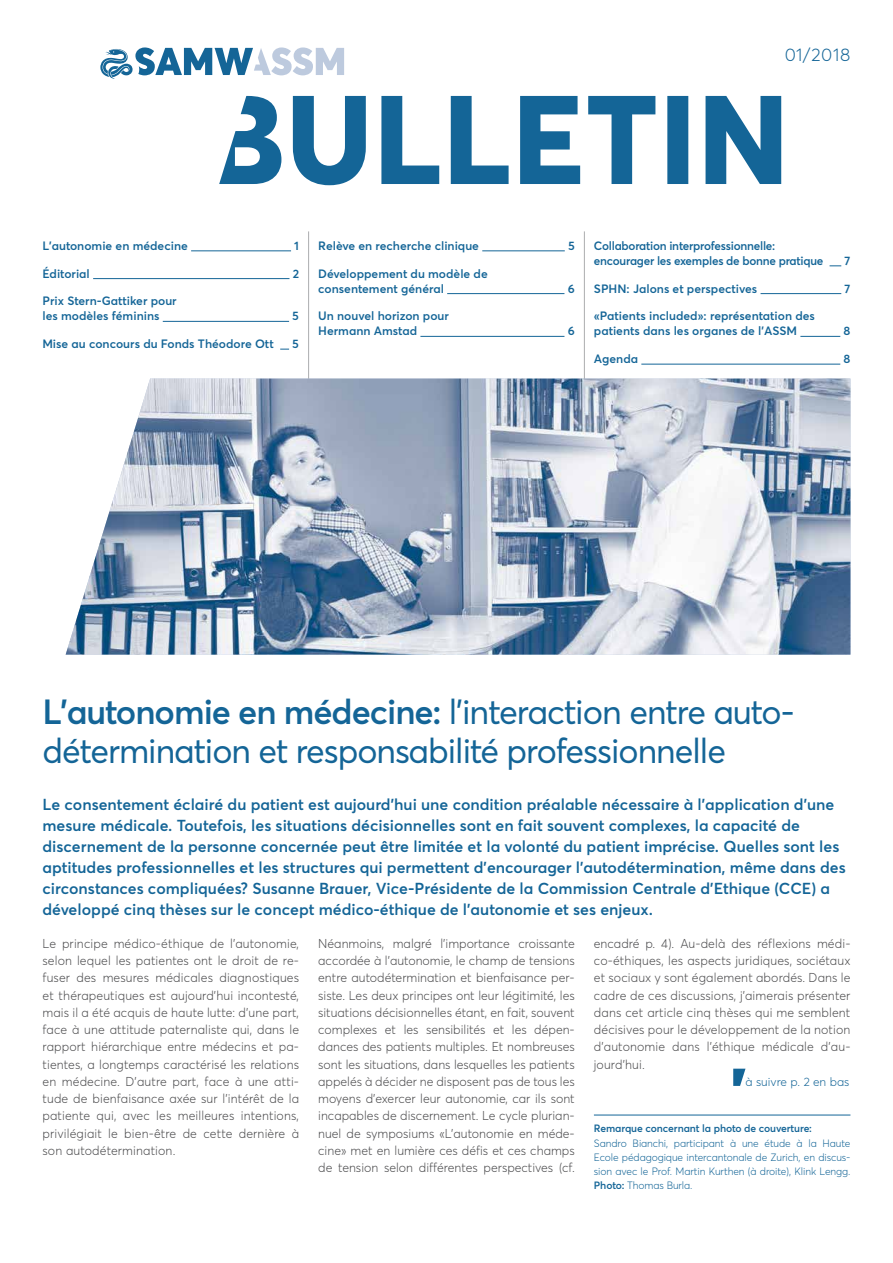
<style>
.page{position:relative;width:893px;height:1263px;background:#fff}
.page>*{position:absolute;margin:0;border:0;box-sizing:border-box;transform-origin:0 0}
.t1{font:34.5px/39px "Averta Std";letter-spacing:-.03em;color:#146597}
.t2{font:300 18px "Averta Std";letter-spacing:.035em;color:#146597}
.t3{font:600 15.75px/21px "Averta Std";color:#146597}
.t4{font:300 12.75px/17.2px "Averta Std";letter-spacing:.01em;color:#4b4b4d;text-align:justify}
.t5{font:600 12px/15px "Averta Std";color:#146597}
.t6{font:600 12px/15px "Averta Std";letter-spacing:-.02em;color:#146597}
.t7{font:300 12px "Averta Std";color:#146597}
.t8{font:300 10.5px/14.2px "Averta Std";letter-spacing:-.01em;color:#146597;text-align:justify}
.t9{font:600 10.5px "Averta Std";letter-spacing:-.01em;color:#146597}
.s1{font-weight:600}
</style>
<div class="page">
<svg style="left:219px;top:96px;width:562px;height:89px"></svg>
<svg style="left:100px;top:47px;width:244px;height:32px"></svg>
<hr style="left:308px;top:231px;width:1px;height:149px;background:#acadaf">
<hr style="left:584px;top:231px;width:1px;height:149px;background:#acadaf">
<hr style="left:191px;top:251px;width:100px;height:1px;background:#146597">
<hr style="left:93px;top:278px;width:196px;height:1px;background:#146597">
<hr style="left:163px;top:321px;width:126px;height:1px;background:#146597">
<hr style="left:482px;top:251px;width:83px;height:1px;background:#146597">
<hr style="left:447px;top:293px;width:117px;height:1px;background:#146597">
<hr style="left:420px;top:336px;width:144px;height:1px;background:#146597">
<hr style="left:760px;top:293px;width:81px;height:1px;background:#146597">
<hr style="left:800px;top:336px;width:40px;height:1px;background:#146597">
<hr style="left:641px;top:364px;width:199px;height:1px;background:#146597">
<svg style="left:733px;top:1069px;width:12px;height:17px"></svg>
<hr style="left:594px;top:1115px;width:256px;height:1px;background:#146597">
<img style="left:66px;top:379px;width:784px;height:276px">
<h2 class="t2" style="left:785px;top:43px;width:67px">01/2018</h2>
<p class="t5" style="left:43px;top:238px;width:147px">L'autonomie en médecine</p>
<p class="t5" style="left:294px;top:238px;width:6px">1</p>
<p class="t5" style="left:43px;top:266px;width:49px">Éditorial</p>
<p class="t5" style="left:293px;top:266px;width:8px">2</p>
<p class="t5" style="left:43px;top:293px;width:136px">Prix Stern-Gattiker pour les modèles féminins</p>
<p class="t5" style="left:292px;top:308px;width:8px">5</p>
<p class="t5" style="left:43px;top:336px;width:233px">Mise au concours du Fonds Théodore Ott</p>
<p class="t5" style="left:292px;top:336px;width:8px">5</p>
<p class="t5" style="left:318px;top:238px;width:162px">Relève en recherche clinique</p>
<p class="t5" style="left:568px;top:238px;width:8px">5</p>
<p class="t5" style="left:318px;top:266px;width:171px">Développement du modèle de consentement général</p>
<p class="t5" style="left:568px;top:281px;width:9px">6</p>
<p class="t5" style="left:318px;top:308px;width:132px">Un nouvel horizon pour<br>Hermann Amstad</p>
<p class="t5" style="left:568px;top:323px;width:9px">6</p>
<p class="t6" style="left:594px;top:238px;width:231px">Collaboration interprofessionnelle: encourager les exemples de bonne pratique</p>
<p class="t5" style="left:844px;top:253px;width:7px">7</p>
<p class="t5" style="left:594px;top:281px;width:165px">SPHN: Jalons et perspectives</p>
<p class="t5" style="left:844px;top:281px;width:7px">7</p>
<p class="t5" style="left:594px;top:308px;width:223px">«Patients included»: représentation des patients dans les organes de l'ASSM</p>
<p class="t5" style="left:843px;top:323px;width:8px">8</p>
<p class="t5" style="left:594px;top:351px;width:46px">Agenda</p>
<p class="t5" style="left:843px;top:351px;width:8px">8</p>
<h1 class="t1" style="left:43px;top:692px;width:753px"><span class="s1">L'autonomie en médecine:</span> l'interaction entre auto&shy;détermination et responsabilité professionnelle</h1>
<p class="t3" style="left:43px;top:794px;width:805px">Le consentement éclairé du patient est aujourd'hui une condition préalable nécessaire à l'application d'une mesure médicale. Toutefois, les situations décisionnelles sont en fait souvent complexes, la capacité de discernement de la personne concernée peut être limitée et la volonté du patient imprécise. Quelles sont les aptitudes professionnelles et les structures qui permettent d’encourager l'autodétermination, même dans des circonstances compliquées? Susanne Brauer, Vice-Présidente de la Commission Centrale d'Ethique (CCE) a développé cinq thèses sur le concept médico-éthique de l'autonomie et ses enjeux.</p>
<p class="t4" style="left:43px;top:935px;width:258px">Le principe médico-éthique de l'autonomie, selon lequel les patientes ont le droit de re&shy;fuser des mesures médicales diagnostiques et thérapeutiques est aujourd'hui incontesté, mais il a été acquis de haute lutte: d'une part, face à une attitude paternaliste qui, dans le rapport hiérarchique entre médecins et pa&shy;tientes, a longtemps caractérisé les relations en médecine. D'autre part, face à une atti&shy;tude de bienfaisance axée sur l'intérêt de la patiente qui, avec les meilleures intentions, privilégiait le bien-être de cette dernière à son autodétermination.</p>
<p class="t4" style="left:318px;top:935px;width:258px">Néanmoins, malgré l'importance croissante accordée à l'autonomie, le champ de tensions entre autodétermination et bienfaisance per&shy;siste. Les deux principes ont leur légitimité, les situations décisionnelles étant, en fait, souvent complexes et les sensibilités et les dépen&shy;dances des patients multiples. Et nombreuses sont les situations, dans lesquelles les patients appelés à décider ne disposent pas de tous les moyens d'exercer leur autonomie, car ils sont incapables de discernement. Le cycle plurian&shy;nuel de symposiums «L'autonomie en méde&shy;cine» met en lumière ces défis et ces champs de tension selon différentes perspectives (cf.</p>
<p class="t4" style="left:594px;top:935px;width:258px">encadré p. 4). Au-delà des réflexions médi&shy;co-éthiques, les aspects juridiques, sociétaux et sociaux y sont également abordés. Dans le cadre de ces discussions, j'aimerais présenter dans cet article cinq thèses qui me semblent décisives pour le développement de la notion d'autonomie dans l'éthique médicale d'au&shy;jourd'hui.</p>
<p class="t7" style="left:745px;top:1074px;width:105px">à suivre p. 2 en bas</p>
<p class="t9" style="left:594px;top:1122px;width:220px">Remarque concernant la photo de couverture:</p>
<p class="t8" style="left:594px;top:1136px;width:258px">Sandro Bianchi, participant à une étude à la Haute Ecole pédagogique intercantonale de Zurich, en discus&shy;sion avec le Prof. Martin Kurthen (à droite), Klink Lengg.<br><span class="s1">Photo:</span> Thomas Burla.</p>
</div>
